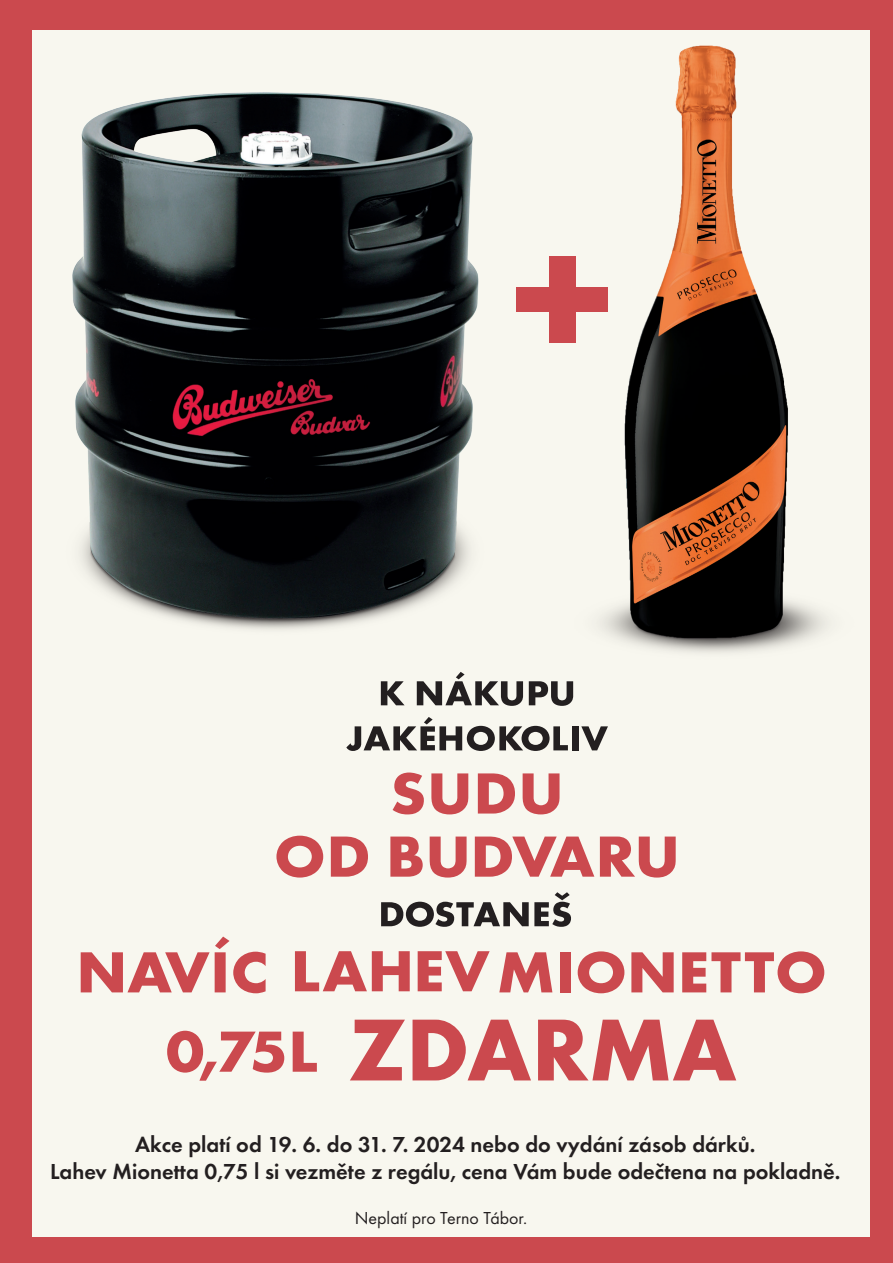
<style>
.page{position:relative;width:893px;height:1263px;background:#cb494e}
.page>*{position:absolute;margin:0;border:0;box-sizing:border-box;transform-origin:0 0}
.t1{font:700 91.2px "Futura TCE";color:#cb494e}
.t2{font:600 22.5px/27px "Futura TCE";color:#231f20;text-align:center}
.t3{font:18px "Futura TCE";color:#231f20}
</style>
<div class="page">
<div style="left:32px;top:31px;width:837px;height:1206px;background:#f8f7ef"></div>
<img style="left:556px;top:30px;width:302px;height:623px">
<img style="left:72px;top:92px;width:407px;height:538px">
<svg style="left:381px;top:681px;width:24px;height:24px"></svg>
<svg style="left:417px;top:672px;width:106px;height:34px"></svg>
<svg style="left:529px;top:681px;width:44px;height:25px"></svg>
<svg style="left:346px;top:717px;width:222px;height:34px"></svg>
<div style="left:572px;top:726px;width:6px;height:24px;background:#231f20"></div>
<svg style="left:581px;top:726px;width:27px;height:24px"></svg>
<svg style="left:393px;top:772px;width:31px;height:42px"></svg>
<svg style="left:431px;top:773px;width:37px;height:41px"></svg>
<svg style="left:478px;top:773px;width:37px;height:40px"></svg>
<svg style="left:523px;top:773px;width:36px;height:41px"></svg>
<svg style="left:276px;top:836px;width:47px;height:41px"></svg>
<svg style="left:331px;top:836px;width:37px;height:41px"></svg>
<svg style="left:390px;top:836px;width:33px;height:41px"></svg>
<svg style="left:430px;top:836px;width:37px;height:41px"></svg>
<svg style="left:475px;top:836px;width:119px;height:41px"></svg>
<svg style="left:600px;top:836px;width:76px;height:41px"></svg>
<svg style="left:381px;top:892px;width:190px;height:35px"></svg>
<svg style="left:81px;top:936px;width:185px;height:57px"></svg>
<svg style="left:295px;top:951px;width:115px;height:40px"></svg>
<svg style="left:418px;top:951px;width:72px;height:40px"></svg>
<svg style="left:167px;top:1031px;width:117px;height:50px"></svg>
<svg style="left:293px;top:1031px;width:24px;height:41px"></svg>
<svg style="left:499px;top:952px;width:53px;height:40px"></svg>
<div style="left:560px;top:952px;width:11px;height:40px;background:#cb494e"></div>
<svg style="left:578px;top:951px;width:46px;height:42px"></svg>
<svg style="left:631px;top:952px;width:43px;height:40px"></svg>
<svg style="left:682px;top:951px;width:142px;height:42px"></svg>
<div style="left:549px;top:256px;width:26px;height:87px;background:#cb494e"></div>
<div style="left:516px;top:287px;width:92px;height:25px;background:#cb494e"></div>
<h1 class="t1" style="left:349px;top:993px;width:390px">ZDARMA</h1>
<p class="t2" style="left:50px;top:1130px;width:792px">Akce platí od 19. 6. do 31. 7. 2024 nebo do vydání zásob dárků.<br>Lahev Mionetta 0,75 l si vezměte z regálu, cena Vám bude odečtena na pokladně.</p>
<p class="t3" style="left:355px;top:1207px;width:174px">Neplatí pro Terno Tábor.</p>
</div>
